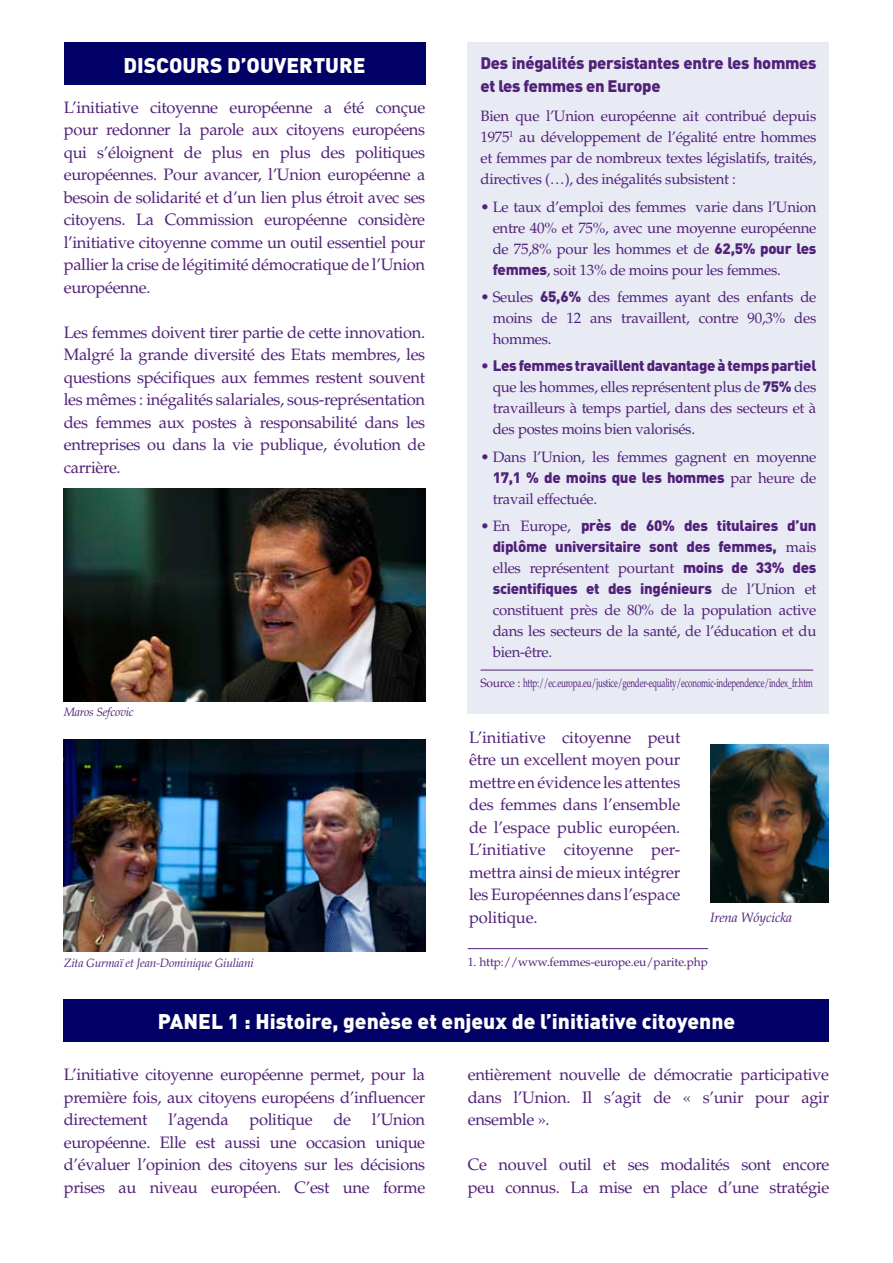
<style>
.page{position:relative;width:893px;height:1263px;background:#fff}
.page>*{position:absolute;margin:0;border:0;box-sizing:border-box;transform-origin:0 0}
.t1{font:900 21px "DIN";color:#fff}
.t2{font:16.5px/22.5px "Palatino";letter-spacing:-.02em;color:#512179;text-align:justify}
.t3{font:900 16.5px/22.5px "DIN";letter-spacing:-.02em;color:#512179}
.t4{font:15px/21px "Palatino";letter-spacing:-.02em;color:#512179;text-align:justify}
.t5{font:900 15px/21px "DIN";letter-spacing:-.02em;color:#512179;text-align:right}
.t6{font:italic 13.5px "Palatino";letter-spacing:-.01em;color:#512179}
.t7{font:12px "Palatino";letter-spacing:-.02em;color:#512179}
.t8{font:italic 12px "Palatino";letter-spacing:-.02em;color:#512179}
.s1{font-family:"DIN";font-weight:900}
.s2{font-family:"Palatino";font-weight:400}
</style>
<div class="page">
<img style="left:64px;top:489px;width:361px;height:212px">
<img style="left:64px;top:739px;width:361px;height:213px">
<div style="left:64px;top:43px;width:361px;height:42px;background:#006"></div>
<div style="left:64px;top:999px;width:765px;height:43px;background:#006"></div>
<div style="left:468px;top:43px;width:361px;height:671px;background:#e8eaf4"></div>
<hr style="left:480px;top:670px;width:333px;height:1px;background:#512179">
<img style="left:710px;top:745px;width:119px;height:157px">
<hr style="left:468px;top:948px;width:240px;height:1px;background:#512179">
<p class="t1" style="left:123px;top:51px;width:244px">DISCOURS D’OUVERTURE</p>
<p class="t2" style="left:64px;top:96px;width:363px">L’initiative citoyenne européenne a été conçue pour redonner la parole aux citoyens européens qui s’éloignent de plus en plus des politiques européennes. Pour avancer, l’Union européenne a besoin de solidarité et d’un lien plus étroit avec ses citoyens. La Commission européenne considère l’initiative citoyenne comme un outil essentiel pour pallier la crise de légitimité démocratique de l’Union européenne.</p>
<p class="t2" style="left:64px;top:321px;width:363px">Les femmes doivent tirer partie de cette innovation.<br>Malgré la grande diversité des Etats membres, les questions spécifiques aux femmes restent souvent les mêmes : inégalités salariales, sous-représentation des femmes aux postes à responsabilité dans les entreprises ou dans la vie publique, évolution de carrière.</p>
<p class="t8" style="left:64px;top:705px;width:72px">Maros Sefcovic</p>
<p class="t8" style="left:64px;top:956px;width:192px">Zita Gurmaï et Jean-Dominique Giuliani</p>
<p class="t3" style="left:480px;top:51px;width:337px">Des inégalités persistantes entre les hommes et les femmes en Europe</p>
<p class="t4" style="left:480px;top:106px;width:337px">Bien que l’Union européenne ait contribué depuis 1975<sup>1</sup> au développement de l’égalité entre hommes et femmes par de nombreux textes législatifs, traités, directives (…), des inégalités subsistent :</p>
<p class="t4" style="left:493px;top:196px;width:325px;text-indent:-12px">• Le taux d’emploi des femmes varie dans l’Union entre 40% et 75%, avec une moyenne européenne de 75,8% pour les hommes et de <span class="s1">62,5% pour les femmes</span>, soit 13% de moins pour les femmes.</p>
<p class="t4" style="left:493px;top:287px;width:325px;text-indent:-12px">• Seules <span class="s1">65,6%</span> des femmes ayant des enfants de moins de 12 ans travaillent, contre 90,3% des hommes.</p>
<p class="t5" style="left:480px;top:354px;width:337px"><span class="s2">•</span> Les femmes travaillent davantage à temps partiel</p>
<p class="t4" style="left:493px;top:377px;width:325px">que les hommes, elles représentent plus de <span class="s1">75%</span> des travailleurs à temps partiel, dans des secteurs et à des postes moins bien valorisés.</p>
<p class="t4" style="left:480px;top:446px;width:337px">• Dans l’Union, les femmes gagnent en moyenne</p>
<p class="t5" style="left:493px;top:466px;width:325px">17,1 % de moins que les hommes <span class="s2">par heure de</span></p>
<p class="t4" style="left:493px;top:488px;width:106px">travail effectuée.</p>
<p class="t5" style="left:480px;top:514px;width:337px"><span class="s2">• En Europe,</span> près de 60% des titulaires d’un diplôme universitaire sont des femmes, <span class="s2">mais</span></p>
<p class="t4" style="left:493px;top:558px;width:325px">elles représentent pourtant <span class="s1">moins de 33% des</span></p>
<p class="t5" style="left:493px;top:577px;width:325px">scientifiques et des ingénieurs <span class="s2">de l’Union et</span></p>
<p class="t4" style="left:493px;top:600px;width:325px">constituent près de 80% de la population active dans les secteurs de la santé, de l’éducation et du bien-être.</p>
<p class="t7" style="left:480px;top:676px;width:334px">Source : http://ec.europa.eu/justice/gender-equality/economic-independence/index_fr.htm</p>
<p class="t2" style="left:469px;top:726px;width:213px">L’initiative citoyenne peut être un excellent moyen pour mettre en évidence les attentes des femmes dans l’ensemble de l’espace public européen.<br>L’initiative citoyenne per&shy;mettra ainsi de mieux intégrer les Européennes dans l’espace politique.</p>
<p class="t6" style="left:710px;top:909px;width:84px">Irena Wóycicka</p>
<p class="t7" style="left:468px;top:955px;width:242px">1. http://www.femmes-europe.eu/parite.php</p>
<p class="t1" style="left:158px;top:1008px;width:579px">PANEL 1 : Histoire, genèse et enjeux de l’initiative citoyenne</p>
<p class="t2" style="left:64px;top:1063px;width:363px">L’initiative citoyenne européenne permet, pour la première fois, aux citoyens européens d’influencer directement</p>
<p class="t2" style="left:64px;top:1108px;width:363px;text-indent:308px">l’Union européenne. Elle est aussi une occasion unique d’évaluer l’opinion des citoyens sur les décisions prises au niveau européen. C’est une forme</p>
<p class="t2" style="left:168px;top:1108px;width:62px">l’agenda</p>
<p class="t2" style="left:250px;top:1108px;width:65px">politique</p>
<p class="t2" style="left:333px;top:1108px;width:19px">de</p>
<p class="t2" style="left:468px;top:1064px;width:363px">entièrement nouvelle de démocratie participative dans l’Union. Il s’agit de « s’unir pour agir ensemble ».</p>
<p class="t2" style="left:468px;top:1154px;width:363px">Ce nouvel outil et ses modalités sont encore peu connus. La mise en place d’une stratégie</p>
</div>
